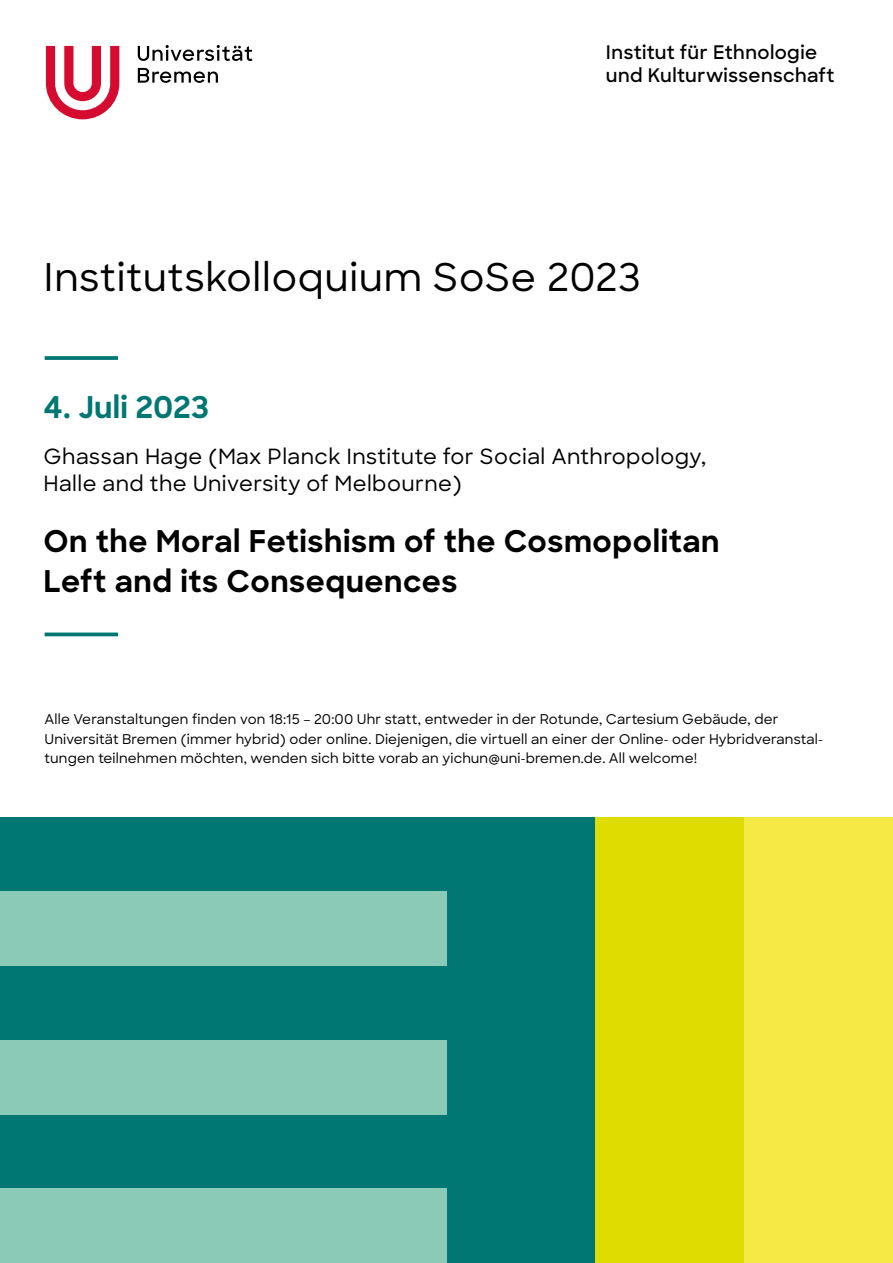
<style>
.page{position:relative;width:893px;height:1263px;background:#fff}
.page>*{position:absolute;margin:0;border:0;box-sizing:border-box;transform-origin:0 0}
.t1{font:500 38.25px "Sharp Sans";letter-spacing:.02em;color:#000}
.Auszeichnungstext{font:700 30px/39.8px "Sharp Sans";letter-spacing:.02em;color:#000}
.Auszeichnungstext-2{font:700 30px "Sharp Sans";letter-spacing:.005em;color:#007772}
.Auszeichnungstext-3{font:500 21px/27px "Sharp Sans";letter-spacing:.02em;color:#000}
.t2{font:600 18.75px/23.2px "Sharp Sans";letter-spacing:.02em;color:#000}
.Auszeichnungstext-4{font:500 13.5px/19.5px "Sharp Sans";letter-spacing:.01em;color:#000}
</style>
<div class="page">
<svg style="left:138px;top:68px;width:80px;height:15px"></svg>
<svg style="left:138px;top:45px;width:115px;height:16px"></svg>
<svg style="left:46px;top:46px;width:73px;height:73px"></svg>
<div style="left:0;top:817px;width:595px;height:446px;background:#007772"></div>
<div style="left:0;top:1189px;width:446px;height:74px;background:#8acab7"></div>
<div style="left:0;top:1040px;width:446px;height:74px;background:#8acab7"></div>
<div style="left:0;top:891px;width:446px;height:75px;background:#8acab7"></div>
<div style="left:595px;top:817px;width:298px;height:446px;background:#f6e945"></div>
<div style="left:595px;top:817px;width:149px;height:446px;background:#dedc00"></div>
<svg style="left:45px;top:356px;width:73px;height:4px"></svg>
<svg style="left:45px;top:632px;width:73px;height:4px"></svg>
<p class="t2" style="left:606px;top:40px;width:230px">Institut für Ethnologie und Kulturwissenschaft</p>
<p class="t1" style="left:44px;top:249px;width:599px">Institutskolloquium SoSe 2023</p>
<p class="Auszeichnungstext-2" style="left:44px;top:385px;width:167px">4. Juli 2023</p>
<p class="Auszeichnungstext-3" style="left:44px;top:442px;width:664px">Ghassan Hage (Max Planck Institute for Social Anthropology,<br>Halle and the University of Melbourne)</p>
<p class="Auszeichnungstext" style="left:44px;top:520px;width:677px">On the Moral Fetishism of the Cosmopolitan<br>Left and its Consequences</p>
<p class="Auszeichnungstext-4" style="left:45px;top:709px;width:780px">Alle Veranstaltungen finden von 18:15 – 20:00 Uhr statt, entweder in der Rotunde, Cartesium Gebäude, der<br>Universität Bremen (immer hybrid) oder online. Diejenigen, die virtuell an einer der Online- oder Hybridveranstal&shy;tungen teilnehmen möchten, wenden sich bitte vorab an yichun@uni-bremen.de. All welcome!</p>
</div>
